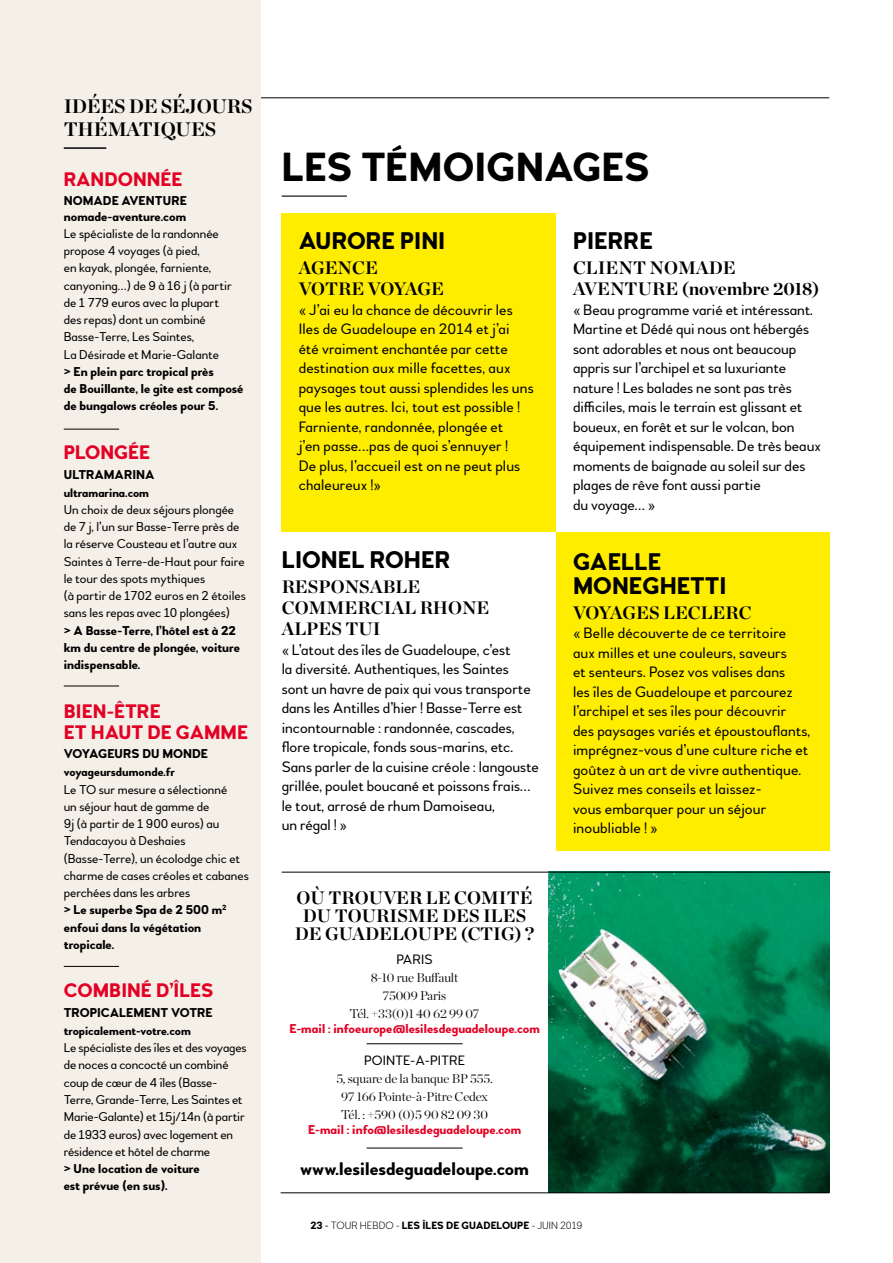
<style>
.page{position:relative;width:893px;height:1263px;background:#fff}
.page>*{position:absolute;margin:0;border:0;box-sizing:border-box;transform-origin:0 0}
.t1{font:700 40.5px "Woodford Bourne";color:#000}
.t2{font:700 24px/24px "Woodford Bourne";color:#000}
.t3{font:700 19.5px/21px "Woodford Bourne";color:#e40024}
.t4{font:700 19.5px/22.5px "Chronicle Display";letter-spacing:-.015em;color:#000}
.t5{font:700 18px/21px "Chronicle Display";color:#000}
.t6{font:700 18px "Woodford Bourne";color:#000}
.t7{font:15px/19.5px "Woodford Bourne";color:#000}
.t8{font:13.5px "Woodford Bourne";color:#000}
.t9{font:12.75px/17.2px "Woodford Bourne";color:#000}
.t10{font:700 12.75px/17.2px "Woodford Bourne";color:#000}
.t11{font:300 12.75px/18px "Chronicle Display";letter-spacing:-.01em;color:#000;text-align:center}
.t12{font:700 12.75px "Woodford Bourne";color:#e40024}
.t13{font:700 12px "Woodford Bourne";color:#000}
.t14{font:700 10.5px "Woodford Bourne";color:#000}
.s1{font-weight:700}
.s2{font-weight:400}
.s3{font-weight:100}
</style>
<div class="page">
<hr style="left:0;top:97px;width:829px;height:1px;background:#000">
<div style="left:282px;top:213px;width:274px;height:318px;background:#ffed00"></div>
<div style="left:556px;top:531px;width:273px;height:319px;background:#ffed00"></div>
<img style="left:548px;top:873px;width:281px;height:319px">
<hr style="left:282px;top:196px;width:65px;height:1px;background:#000">
<div style="left:0;top:0;width:260px;height:1263px;background:#f4efe7"></div>
<hr style="left:64px;top:147px;width:42px;height:2px;background:#000">
<hr style="left:64px;top:429px;width:55px;height:1px;background:#000">
<hr style="left:64px;top:686px;width:55px;height:1px;background:#000">
<hr style="left:64px;top:966px;width:55px;height:1px;background:#000">
<hr style="left:367px;top:1043px;width:96px;height:1px;background:#000">
<hr style="left:367px;top:1148px;width:96px;height:1px;background:#000">
<hr style="left:281px;top:1192px;width:548px;height:1px;background:#000">
<hr style="left:282px;top:872px;width:548px;height:1px;background:#000">
<h3 class="t4" style="left:64px;top:94px;width:190px">IDÉES DE SÉJOURS<br>THÉMATIQUES</h3>
<h3 class="t3" style="left:64px;top:169px;width:120px">RANDONNÉE</h3>
<p class="t10" style="left:64px;top:193px;width:125px;line-height:15.3px">NOMADE AVENTURE nomade-aventure.com</p>
<p class="t9" style="left:64px;top:225px;width:169px">Le spécialiste de la randonnée propose 4 voyages (à pied,<br>en kayak, plongée, farniente, canyoning…) de 9 à 16 j (à partir de 1 779 euros avec la plupart des repas) dont un combiné<br>Basse-Terre, Les Saintes,<br>La Désirade et Marie-Galante</p>
<p class="t10" style="left:64px;top:363px;width:181px">&gt; En plein parc tropical près<br>de Bouillante, le gîte est composé de bungalows créoles pour 5.</p>
<h3 class="t3" style="left:64px;top:442px;width:88px">PLONGÉE</h3>
<p class="t10" style="left:64px;top:466px;width:92px">ULTRAMARINA</p>
<p class="t13" style="left:64px;top:485px;width:87px">ultramarina.com</p>
<p class="t9" style="left:64px;top:501px;width:184px">Un choix de deux séjours plongée de 7 j, l’un sur Basse-Terre près de la réserve Cousteau et l’autre aux<br>Saintes à Terre-de-Haut pour faire le tour des spots mythiques<br>(à partir de 1702 euros en 2 étoiles sans les repas avec 10 plongées)</p>
<p class="t10" style="left:64px;top:622px;width:178px">&gt; A Basse-Terre, l’hôtel est à 22 km du centre de plongée, voiture indispensable.</p>
<h3 class="t3" style="left:64px;top:701px;width:186px">BIEN-ÊTRE<br>ET HAUT DE GAMME</h3>
<p class="t10" style="left:64px;top:745px;width:146px">VOYAGEURS DU MONDE</p>
<p class="t13" style="left:64px;top:765px;width:113px">voyageursdumonde.fr</p>
<p class="t9" style="left:64px;top:781px;width:187px">Le TO sur mesure a sélectionné<br>un séjour haut de gamme de<br>9j (à partir de 1 900 euros) au<br>Tendacayou à Deshaies (Basse-Terre), un écolodge chic et charme de cases créoles et cabanes perchées dans les arbres<br><span class="s1">&gt; Le superbe Spa de 2 500 m</span><sup>2 </sup><span class="s1">enfoui dans la végétation tropicale.</span></p>
<h3 class="t3" style="left:64px;top:980px;width:151px">COMBINÉ D’ÎLES</h3>
<p class="t10" style="left:64px;top:1004px;width:150px">TROPICALEMENT VOTRE</p>
<p class="t13" style="left:64px;top:1023px;width:129px">tropicalement-votre.com</p>
<p class="t9" style="left:64px;top:1039px;width:184px">Le spécialiste des îles et des voyages de noces a concocté un combiné coup de cœur de 4 îles (Basse-<br>Terre, Grande-Terre, Les Saintes et<br>Marie-Galante) et 15j/14n (à partir de 1933 euros) avec logement en résidence et hôtel de charme</p>
<p class="t10" style="left:64px;top:1160px;width:138px">&gt; Une location de voiture est prévue (en sus).</p>
<h1 class="t1" style="left:282px;top:143px;width:370px">LES TÉMOIGNAGES</h1>
<h2 class="t2" style="left:299px;top:229px;width:148px">AURORE PINI</h2>
<p class="t5" style="left:299px;top:256px;width:147px">AGENCE<br>VOTRE VOYAGE</p>
<p class="t7" style="left:299px;top:300px;width:236px">« J’ai eu la chance de découvrir les Iles de Guadeloupe en 2014 et j’ai<br>été vraiment enchantée par cette destination aux mille facettes, aux paysages tout aussi splendides les uns que les autres. Ici, tout est possible !<br>Farniente, randonnée, plongée et<br>j’en passe...pas de quoi s’ennuyer !<br>De plus, l’accueil est on ne peut plus chaleureux !»</p>
<h2 class="t2" style="left:282px;top:548px;width:170px">LIONEL ROHER</h2>
<p class="t5" style="left:282px;top:575px;width:209px">RESPONSABLE<br>COMMERCIAL RHONE<br>ALPES TUI</p>
<p class="t7" style="left:282px;top:640px;width:259px">« L’atout des îles de Guadeloupe, c’est<br>la diversité. Authentiques, les Saintes sont un havre de paix qui vous transporte dans les Antilles d’hier ! Basse-Terre est incontournable : randonnée, cascades, flore tropicale, fonds sous-marins, etc.<br>Sans parler de la cuisine créole : langouste grillée, poulet boucané et poissons frais… le tout, arrosé de rhum Damoiseau,<br>un régal ! »</p>
<p class="t5" style="left:295px;top:888px;width:241px;line-height:18px;text-align:center">OÙ TROUVER LE COMITÉ<br>DU TOURISME DES ILES<br>DE GUADELOUPE (CTIG) ?</p>
<p class="t8" style="left:396px;top:951px;width:38px">PARIS</p>
<p class="t11" style="left:350px;top:967px;width:131px">8-10 rue Buffault<br>75009 Paris<br>Tél. +33(0)1 40 62 99 07</p>
<p class="t12" style="left:289px;top:1021px;width:252px">E-mail : infoeurope@lesilesdeguadeloupe.com</p>
<p class="t8" style="left:364px;top:1052px;width:102px">POINTE-A-PITRE</p>
<p class="t11" style="left:336px;top:1068px;width:158px">5, square de la banque BP 555.<br>97 166 Pointe-à-Pitre Cedex<br>Tél. : +590 (0)5 90 82 09 30</p>
<p class="t12" style="left:308px;top:1122px;width:215px">E-mail : info@lesilesdeguadeloupe.com</p>
<p class="t6" style="left:300px;top:1157px;width:230px">www.lesilesdeguadeloupe.com</p>
<h2 class="t2" style="left:573px;top:229px;width:81px">PIERRE</h2>
<p class="t5" style="left:573px;top:256px;width:248px">CLIENT NOMADE<br>AVENTURE (novembre 2018)</p>
<p class="t7" style="left:573px;top:300px;width:249px">« Beau programme varié et intéressant.<br>Martine et Dédé qui nous ont hébergés sont adorables et nous ont beaucoup appris sur l’archipel et sa luxuriante nature ! Les balades ne sont pas très difficiles, mais le terrain est glissant et boueux, en forêt et sur le volcan, bon équipement indispensable. De très beaux moments de baignade au soleil sur des plages de rêve font aussi partie<br>du voyage... »</p>
<h2 class="t2" style="left:573px;top:550px;width:155px">GAELLE<br>MONEGHETTI</h2>
<p class="t5" style="left:573px;top:601px;width:180px">VOYAGES LECLERC</p>
<p class="t7" style="left:573px;top:624px;width:239px">« Belle découverte de ce territoire aux milles et une couleurs, saveurs<br>et senteurs. Posez vos valises dans<br>les îles de Guadeloupe et parcourez l’archipel et ses îles pour découvrir des paysages variés et époustouflants, imprégnez-vous d’une culture riche et goûtez à un art de vivre authentique.<br>Suivez mes conseils et laissez-<br>vous embarquer pour un séjour inoubliable ! »</p>
<p class="t14" style="left:310px;top:1219px;width:274px">23 <span class="s2">-</span> <span class="s3">TOUR HEBDO -</span> LES ÎLES DE GUADELOUPE <span class="s3">- JUIN 2019</span></p>
</div>
